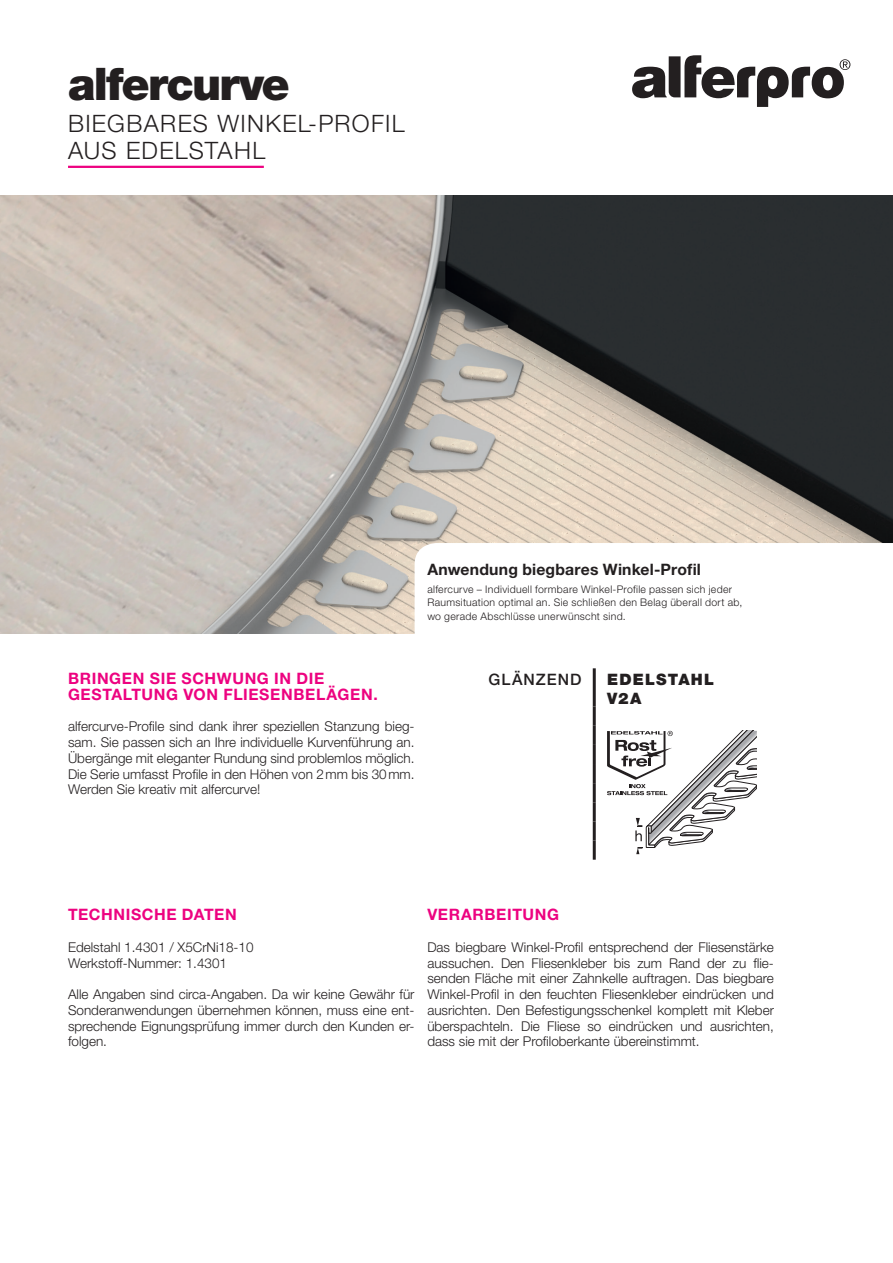
<style>
.page{position:relative;width:893px;height:1263px;background:#fff}
.page>*{position:absolute;margin:0;border:0;box-sizing:border-box;transform-origin:0 0}
.t1{font:900 45px "Helvetica Neue LT Std";letter-spacing:-.04em;color:#231f20}
.t2{font:300 24px/27.5px "Helvetica Neue LT Std";letter-spacing:.055em;color:#231f20}
.t3{font:700 15.75px/15.8px "Helvetica Neue LT Std";letter-spacing:.04em;color:#ed0280}
.t4{font:700 15.75px "Helvetica Neue LT Std";letter-spacing:.01em;color:#231f20}
.t5{font:900 15.75px/19.5px "Helvetica Neue LT Std";letter-spacing:.075em;color:#231f20}
.t6{font:500 15.75px "Helvetica Neue LT Std";letter-spacing:.07em;color:#231f20}
.t7{font:300 13.5px/15.8px "Helvetica Neue LT Std";color:#231f20;text-align:justify}
.t8{font:300 10.5px/13.5px "Helvetica Neue LT Std";letter-spacing:.03em;color:#231f20}
</style>
<div class="page">
<svg style="left:632px;top:55px;width:218px;height:52px"></svg>
<img style="left:0;top:196px;width:893px;height:437px">
<svg style="left:415px;top:543px;width:478px;height:90px"></svg>
<svg style="left:607px;top:731px;width:150px;height:123px"></svg>
<hr style="left:593px;top:668px;width:3px;height:39px;background:#231f20">
<hr style="left:593px;top:707px;width:3px;height:19px;background:#231f20">
<hr style="left:593px;top:726px;width:3px;height:19px;background:#231f20">
<hr style="left:593px;top:745px;width:3px;height:19px;background:#231f20">
<hr style="left:593px;top:764px;width:3px;height:19px;background:#231f20">
<hr style="left:593px;top:783px;width:3px;height:19px;background:#231f20">
<hr style="left:593px;top:802px;width:3px;height:19px;background:#231f20">
<hr style="left:593px;top:821px;width:3px;height:19px;background:#231f20">
<hr style="left:593px;top:840px;width:3px;height:20px;background:#231f20">
<hr style="left:68px;top:166px;width:196px;height:2px;background:#ed0280">
<h1 class="t1" style="left:68px;top:57px;width:223px">alfercurve</h1>
<h2 class="t2" style="left:68px;top:109px;width:338px">BIEGBARES WINKEL-PROFIL<br>AUS EDELSTAHL</h2>
<p class="t4" style="left:427px;top:559px;width:275px">Anwendung biegbares Winkel-Profil</p>
<p class="t8" style="left:427px;top:582px;width:317px">alfercurve – Individuell formbare Winkel-Profile passen sich jeder<br>Raumsituation optimal an. Sie schließen den Belag überall dort ab, wo gerade Abschlüsse unerwünscht sind.</p>
<p class="t3" style="left:68px;top:670px;width:311px">BRINGEN SIE SCHWUNG IN DIE<br>GESTALTUNG VON FLIESENBELÄGEN.</p>
<p class="t7" style="left:68px;top:718px;width:348px">alfercurve-Profile sind dank ihrer speziellen Stanzung bieg&shy;sam. Sie passen sich an Ihre individuelle Kurvenführung an.<br>Übergänge mit eleganter Rundung sind problemlos möglich.<br>Die Serie umfasst Profile in den Höhen von 2mm bis 30mm.<br>Werden Sie kreativ mit alfercurve!</p>
<p class="t6" style="left:488px;top:670px;width:95px">GLÄNZEND</p>
<p class="t5" style="left:607px;top:669px;width:109px">EDELSTAHL<br>V2A</p>
<p class="t3" style="left:68px;top:906px;width:170px">TECHNISCHE DATEN</p>
<p class="t7" style="left:68px;top:939px;width:187px">Edelstahl 1.4301 / X5CrNi18-10<br>Werkstoff-Nummer: 1.4301</p>
<p class="t7" style="left:68px;top:986px;width:348px">Alle Angaben sind circa-Angaben. Da wir keine Gewähr für Sonderanwendungen übernehmen können, muss eine ent&shy;sprechende Eignungsprüfung immer durch den Kunden er&shy;folgen.</p>
<p class="t3" style="left:427px;top:906px;width:133px">VERARBEITUNG</p>
<p class="t7" style="left:427px;top:939px;width:348px">Das biegbare Winkel-Profil entsprechend der Fliesenstärke aussuchen. Den Fliesenkleber bis zum Rand der zu flie&shy;senden Fläche mit einer Zahnkelle auftragen. Das biegbare Winkel-Profil in den feuchten Fliesenkleber eindrücken und ausrichten. Den Befestigungsschenkel komplett mit Kleber überspachteln. Die Fliese so eindrücken und ausrichten, dass sie mit der Profiloberkante übereinstimmt.</p>
</div>
